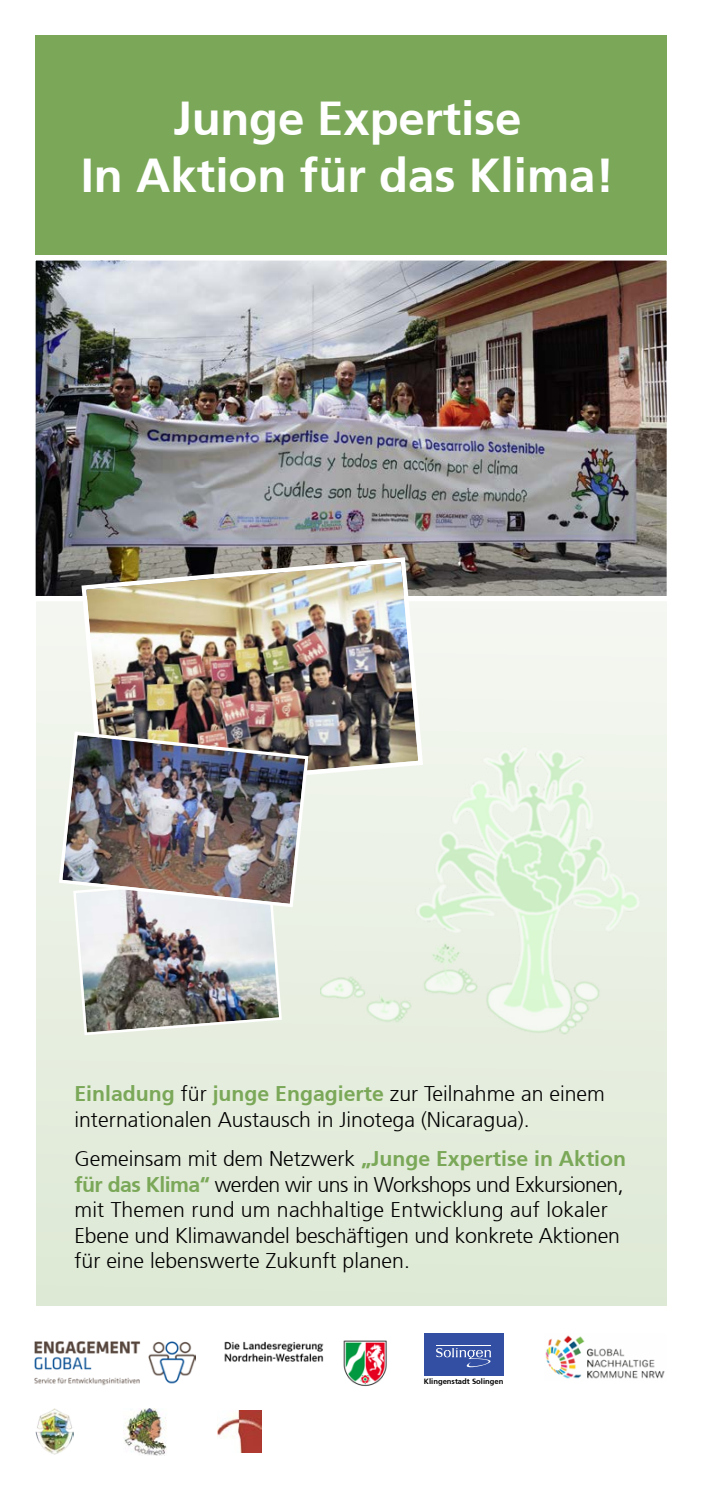
<style>
.page{position:relative;width:702px;height:1489px;background:#fff}
.page>*{position:absolute;margin:0;border:0;box-sizing:border-box;transform-origin:0 0}
.t1{font:700 47.5px "Frutiger";color:#fff}
.Fließtext{font:300 21.25px/25.5px "Frutiger";color:#000}
.t2{font:700 7.75px "Frutiger";color:#000}
.s1{font-weight:700;color:#7aa858}
</style>
<div class="page">
<img style="left:224px;top:1340px;width:163px;height:46px">
<img style="left:35px;top:1341px;width:160px;height:45px">
<div style="left:424px;top:1332px;width:79px;height:43px;background:#324fa3"></div>
<hr style="left:436px;top:1344px;width:55px;height:1px;background:#fff">
<svg style="left:436px;top:1348px;width:55px;height:18px"></svg>
<img style="left:35px;top:1408px;width:38px;height:46px">
<img style="left:123px;top:1408px;width:44px;height:47px">
<img style="left:217px;top:1410px;width:44px;height:42px">
<img style="left:545px;top:1335px;width:120px;height:44px">
<svg style="left:36px;top:604px;width:630px;height:701px;background:#e5edde"></svg>
<div style="left:35px;top:35px;width:631px;height:220px;background:#7aa858"></div>
<img style="left:35px;top:252px;width:632px;height:352px">
<img style="left:320px;top:722px;width:339px;height:340px">
<img style="left:72px;top:909px;width:211px;height:173px">
<img style="left:79px;top:555px;width:346px;height:240px">
<img style="left:57px;top:729px;width:253px;height:180px">
<p class="t1" style="left:173px;top:90px;width:349px">Junge Expertise</p>
<p class="t1" style="left:81px;top:147px;width:535px">In Aktion für das Klima!</p>
<p class="Fließtext" style="left:74px;top:1081px;width:532px"><span class="s1">Einladung</span> für <span class="s1">junge Engagierte</span> zur Teilnahme an einem internationalen Austausch in Jinotega (Nicaragua).</p>
<p class="Fließtext" style="left:74px;top:1146px;width:553px">Gemeinsam mit dem Netzwerk <span class="s1">„Junge Expertise in Aktion für das Klima“</span> werden wir uns in Workshops und Exkursionen, mit Themen rund um nachhaltige Entwicklung auf lokaler Ebene und Klimawandel beschäftigen und konkrete Aktionen für eine lebenswerte Zukunft planen.</p>
<p class="t2" style="left:424px;top:1376px;width:81px">Klingenstadt Solingen</p>
</div>
